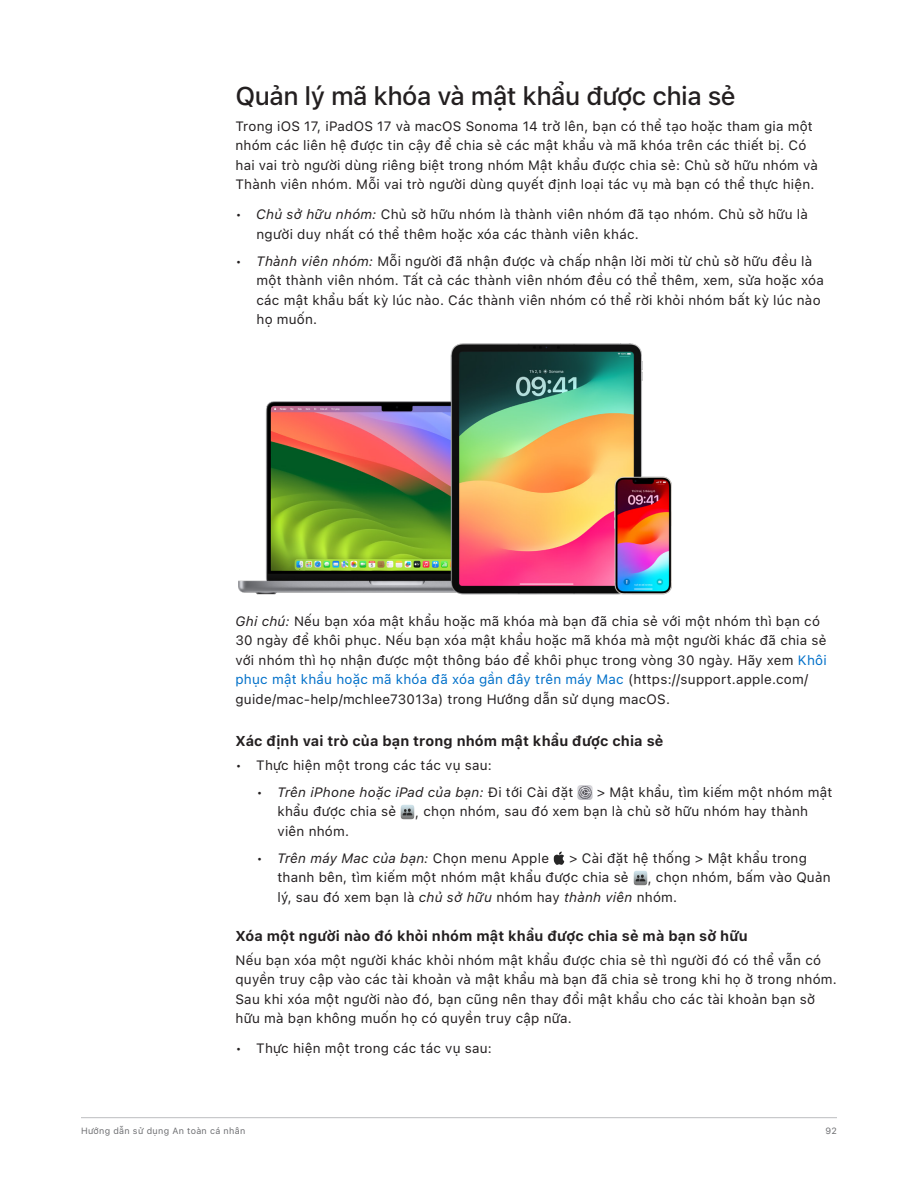
<style>
.page{position:relative;width:918px;height:1188px;background:#fff}
.page>*{position:absolute;margin:0;border:0;box-sizing:border-box;transform-origin:0 0}
.t1{font:500 25.5px "SF Pro Text";letter-spacing:-.02em;color:#231f20}
.Task_Heading{font:700 14.25px "SF Pro Text";letter-spacing:.01em;color:#231f20}
.Body{font:13.5px/19.5px "SF Pro Text";letter-spacing:.015em;color:#231f20}
.Bullet_Level_1{font:13.5px/19.5px "SF Pro Text";letter-spacing:.015em;color:#231f20}
.t2{font:italic 13.5px "SF Pro Text";letter-spacing:.015em;color:#231f20}
.t3{font:9px "SF Pro Text";letter-spacing:.035em;color:#6c6d70}
.s1{font-style:italic}
.s2{color:#0070c9}
.s3{font-style:normal}
</style>
<div class="page">
<hr style="left:81px;top:1117px;width:756px;height:1px;background:#bcbdc0">
<img style="left:238px;top:344px;width:434px;height:250px">
<img style="left:578px;top:785px;width:15px;height:15px">
<img style="left:401px;top:805px;width:14px;height:14px">
<img style="left:553px;top:851px;width:12px;height:14px">
<img style="left:633px;top:871px;width:14px;height:14px">
<h2 class="t1" style="left:236px;top:82px;width:502px">Quản lý mã khóa và mật khẩu được chia sẻ</h2>
<p class="Body" style="left:236px;top:116px;width:584px">Trong iOS 17, iPadOS 17 và macOS Sonoma 14 trở lên, bạn có thể tạo hoặc tham gia một nhóm các liên hệ được tin cậy để chia sẻ các mật khẩu và mã khóa trên các thiết bị. Có hai vai trò người dùng riêng biệt trong nhóm Mật khẩu được chia sẻ: Chủ sở hữu nhóm và Thành viên nhóm. Mỗi vai trò người dùng quyết định loại tác vụ mà bạn có thể thực hiện.</p>
<h4 class="Bullet_Level_1" style="left:256px;top:205px;width:553px;text-indent:-21px">• <span class="s1">Chủ sở hữu nhóm:</span> Chủ sở hữu nhóm là thành viên nhóm đã tạo nhóm. Chủ sở hữu là người duy nhất có thể thêm hoặc xóa các thành viên khác.</h4>
<h4 class="Bullet_Level_1" style="left:256px;top:251px;width:569px;text-indent:-21px">• <span class="s1">Thành viên nhóm:</span> Mỗi người đã nhận được và chấp nhận lời mời từ chủ sở hữu đều là một thành viên nhóm. Tất cả các thành viên nhóm đều có thể thêm, xem, sửa hoặc xóa các mật khẩu bất kỳ lúc nào. Các thành viên nhóm có thể rời khỏi nhóm bất kỳ lúc nào họ muốn.</h4>
<p class="Body" style="left:236px;top:611px;width:593px"><span class="s1">Ghi chú:</span> Nếu bạn xóa mật khẩu hoặc mã khóa mà bạn đã chia sẻ với một nhóm thì bạn có 30 ngày để khôi phục. Nếu bạn xóa mật khẩu hoặc mã khóa mà một người khác đã chia sẻ với nhóm thì họ nhận được một thông báo để khôi phục trong vòng 30 ngày. Hãy xem <span class="s2">Khôi phục mật khẩu hoặc mã khóa đã xóa gần đây trên máy Mac</span> (https://support.apple.com/ guide/mac-help/mchlee73013a) trong Hướng dẫn sử dụng macOS.</p>
<p class="Task_Heading" style="left:236px;top:732px;width:429px">Xác định vai trò của bạn trong nhóm mật khẩu được chia sẻ</p>
<h4 class="Bullet_Level_1" style="left:236px;top:755px;width:258px">• Thực hiện một trong các tác vụ sau:</h4>
<p class="t2" style="left:256px;top:782px;width:318px"><span class="s3">•</span> Trên iPhone hoặc iPad của bạn: <span class="s3">Đi tới Cài đặt</span></p>
<p class="Body" style="left:597px;top:782px;width:237px">&gt; Mật khẩu, tìm kiếm một nhóm mật</p>
<p class="Body" style="left:278px;top:802px;width:120px">khẩu được chia sẻ</p>
<p class="Body" style="left:415px;top:802px;width:395px">, chọn nhóm, sau đó xem bạn là chủ sở hữu nhóm hay thành</p>
<p class="Body" style="left:278px;top:821px;width:73px">viên nhóm.</p>
<p class="t2" style="left:256px;top:848px;width:294px"><span class="s3">•</span> Trên máy Mac của bạn: <span class="s3">Chọn menu Apple</span></p>
<p class="Body" style="left:278px;top:848px;width:531px;text-indent:292px">&gt; Cài đặt hệ thống &gt; Mật khẩu trong thanh bên, tìm kiếm một nhóm mật khẩu được chia sẻ</p>
<p class="Body" style="left:278px;top:868px;width:555px;text-indent:370px">, chọn nhóm, bấm vào Quản lý, sau đó xem bạn là <span class="s1">chủ sở hữu</span> nhóm hay <span class="s1">thành viên</span> nhóm.</p>
<p class="Task_Heading" style="left:236px;top:927px;width:514px">Xóa một người nào đó khỏi nhóm mật khẩu được chia sẻ mà bạn sở hữu</p>
<p class="Body" style="left:236px;top:950px;width:603px">Nếu bạn xóa một người khác khỏi nhóm mật khẩu được chia sẻ thì người đó có thể vẫn có quyền truy cập vào các tài khoản và mật khẩu mà bạn đã chia sẻ trong khi họ ở trong nhóm.<br>Sau khi xóa một người nào đó, bạn cũng nên thay đổi mật khẩu cho các tài khoản bạn sở hữu mà bạn không muốn họ có quyền truy cập nữa.</p>
<h4 class="Bullet_Level_1" style="left:236px;top:1039px;width:258px">• Thực hiện một trong các tác vụ sau:</h4>
<p class="t3" style="left:81px;top:1125px;width:166px">Hướng dẫn sử dụng An toàn cá nhân</p>
<p class="t3" style="left:826px;top:1125px;width:13px">92</p>
</div>
